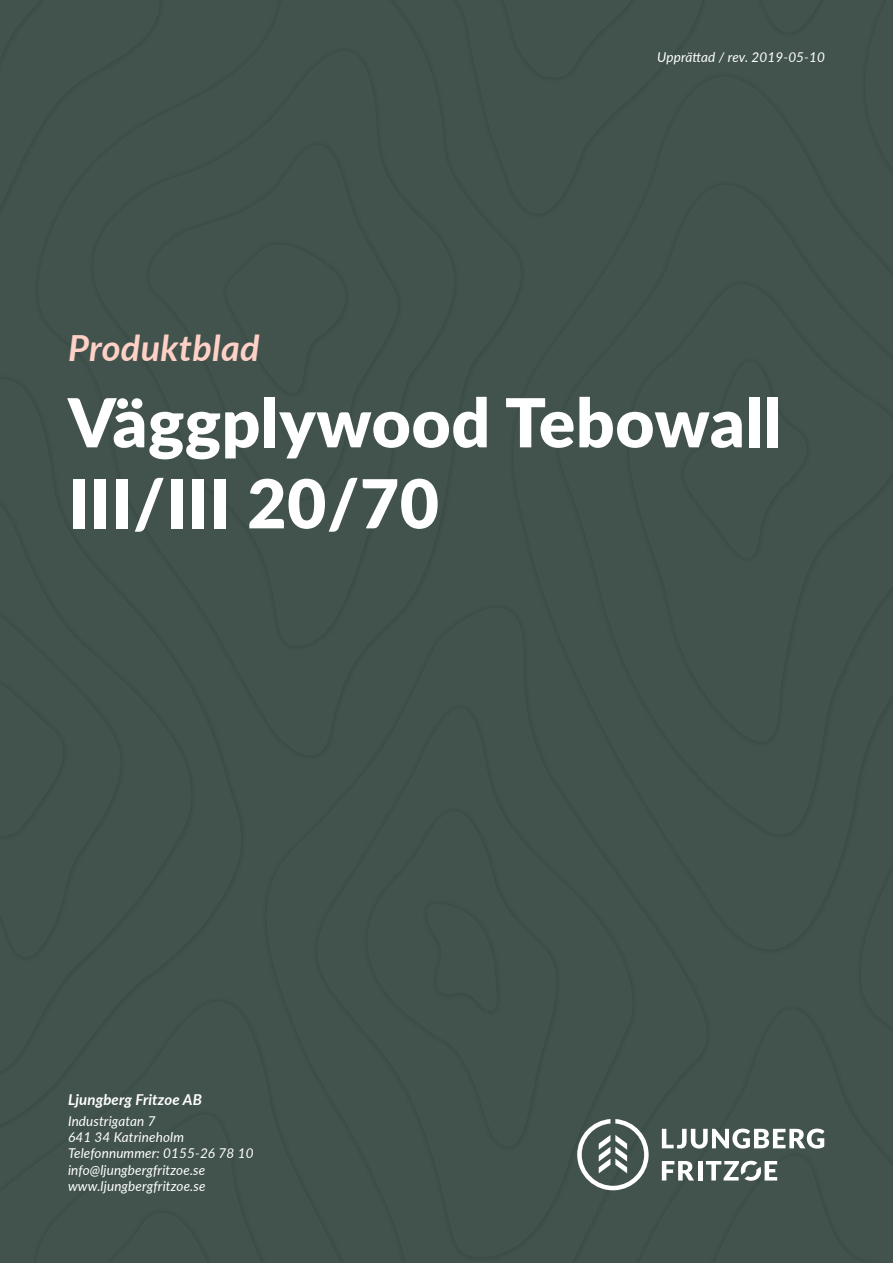
<style>
.page{position:relative;width:893px;height:1263px;background:#42534d}
.page>*{position:absolute;margin:0;border:0;box-sizing:border-box;transform-origin:0 0}
.TITEL_FRAMSIDA{font:900 67.5px/81px "Lato";letter-spacing:.01em;color:#fff}
.t1{font:italic 700 36px "Lato";letter-spacing:.01em;color:#ffd0c6}
.ADRESS{font:italic 700 15px "Lato";letter-spacing:.01em;color:#fff}
.ADRESS-2{font:italic 13.5px "Lato";letter-spacing:.01em;color:#fff}
.DATUMMÄRKNING{font:italic 13.5px "Lato";letter-spacing:.01em;color:#fff}
</style>
<div class="page">
<svg style="left:577px;top:1119px;width:73px;height:72px"></svg>
<svg style="left:662px;top:1128px;width:162px;height:20px"></svg>
<svg style="left:662px;top:1161px;width:32px;height:19px"></svg>
<hr style="left:698px;top:1161px;width:4px;height:19px;background:#fff">
<svg style="left:706px;top:1161px;width:71px;height:20px"></svg>
<p class="t1" style="left:68px;top:322px;width:193px">Produktblad</p>
<p class="DATUMMÄRKNING" style="left:657px;top:47px;width:169px">Upprättad / rev. 2019-05-10</p>
<p class="TITEL_FRAMSIDA" style="left:68px;top:379px;width:715px">Väggplywood Tebowall<br>III/III 20/70</p>
<p class="ADRESS" style="left:68px;top:1089px;width:136px">Ljungberg Fritzoe AB</p>
<p class="ADRESS-2" style="left:68px;top:1111px;width:89px">Industrigatan 7</p>
<p class="ADRESS-2" style="left:68px;top:1127px;width:117px">641 34 Katrineholm</p>
<p class="ADRESS-2" style="left:68px;top:1144px;width:187px">Telefonnummer: 0155-26 78 10</p>
<p class="ADRESS-2" style="left:68px;top:1160px;width:139px">info@ljungbergfritzoe.se</p>
<p class="ADRESS-2" style="left:68px;top:1176px;width:139px">www.ljungbergfritzoe.se</p>
</div>
